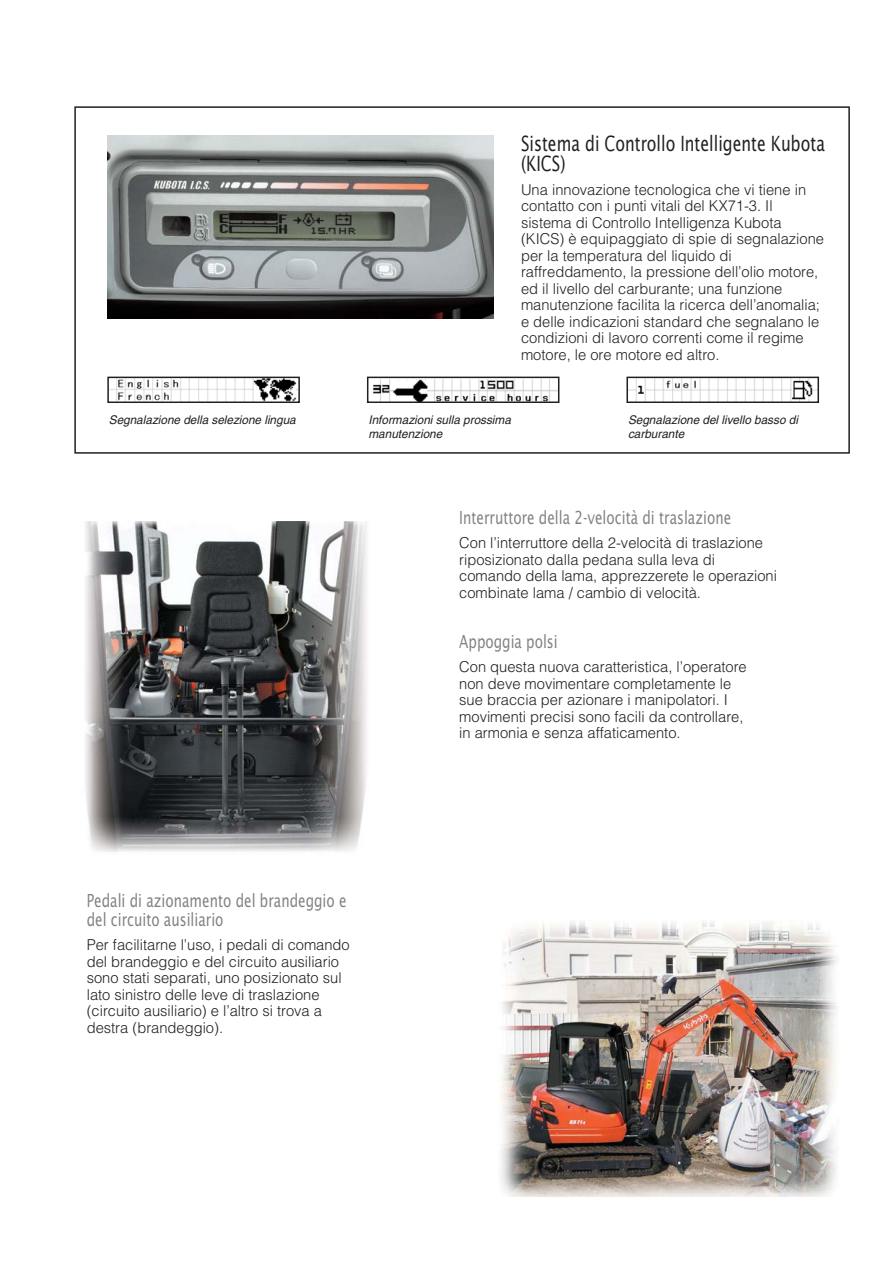
<style>
.page{position:relative;width:893px;height:1263px;background:#fff}
.page>*{position:absolute;margin:0;border:0;box-sizing:border-box;transform-origin:0 0}
.t1{font:21px/19.5px "Lucida Sans";color:#231f20;scale:.75 1}
.t2{font:18px/19.5px "Lucida Sans";color:#808285;scale:.75 1}
.t3{font:300 15px/16.5px "Helvetica";color:#231f20}
.t4{font:italic 12px/13.5px "Helvetica";color:#231f20}
</style>
<div class="page">
<div style="left:74px;top:106px;width:776px;height:348px;border:2px solid #231f20"></div>
<img style="left:107px;top:136px;width:386px;height:182px">
<img style="left:85px;top:522px;width:282px;height:330px">
<img style="left:501px;top:921px;width:336px;height:276px">
<img style="left:110px;top:380px;width:187px;height:20px">
<div style="left:107px;top:377px;width:193px;height:26px;border:2px solid #231f20"></div>
<img style="left:374px;top:380px;width:182px;height:20px">
<div style="left:367px;top:377px;width:192px;height:26px;border:2px solid #231f20"></div>
<img style="left:629px;top:380px;width:187px;height:20px">
<div style="left:626px;top:377px;width:193px;height:26px;border:2px solid #231f20"></div>
<h1 class="t1" style="left:521px;top:135px;width:407px">Sistema di Controllo Intelligente Kubota (KICS)</h1>
<p class="t3" style="left:521px;top:182px;width:304px">Una innovazione tecnologica che vi tiene in contatto con i punti vitali del KX71-3. Il sistema di Controllo Intelligenza Kubota (KICS) è equipaggiato di spie di segnalazione per la temperatura del liquido di raffreddamento, la pressione dell’olio motore, ed il livello del carburante; una funzione manutenzione facilita la ricerca dell’anomalia; e delle indicazioni standard che segnalano le condizioni di lavoro correnti come il regime motore, le ore motore ed altro.</p>
<p class="t4" style="left:109px;top:415px;width:188px">Segnalazione della selezione lingua</p>
<p class="t4" style="left:368px;top:415px;width:144px">Informazioni sulla prossima manutenzione</p>
<p class="t4" style="left:628px;top:415px;width:171px">Segnalazione del livello basso di carburante</p>
<p class="t2" style="left:459px;top:509px;width:364px">Interruttore della 2-velocità di traslazione</p>
<p class="t3" style="left:459px;top:536px;width:319px">Con l’interruttore della 2-velocità di traslazione riposizionato dalla pedana sulla leva di comando della lama, apprezzerete le operazioni combinate lama / cambio di velocità.</p>
<p class="t2" style="left:87px;top:892px;width:348px">Pedali di azionamento del brandeggio e del circuito ausiliario</p>
<p class="t3" style="left:87px;top:938px;width:265px">Per facilitarne l’uso, i pedali di comando del brandeggio e del circuito ausiliario sono stati separati, uno posizionato sul lato sinistro delle leve di traslazione (circuito ausiliario) e l’altro si trova a destra (brandeggio).</p>
<p class="t2" style="left:459px;top:634px;width:133px">Appoggia polsi</p>
<p class="t3" style="left:459px;top:660px;width:289px">Con questa nuova caratteristica, l’operatore non deve movimentare completamente le sue braccia per azionare i manipolatori. I movimenti precisi sono facili da controllare, in armonia e senza affaticamento.</p>
</div>
